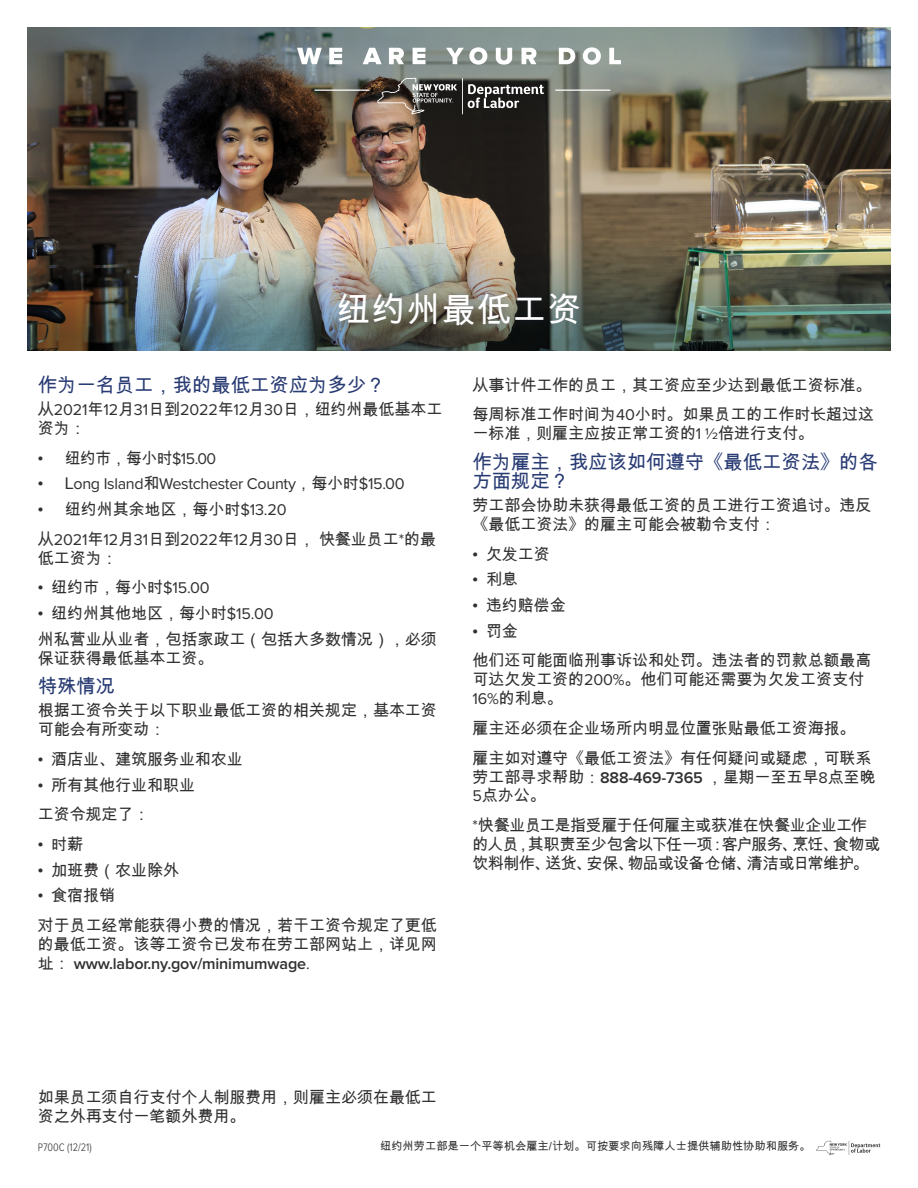
<style>
.page{position:relative;width:918px;height:1188px;background:#fff}
.page>*{position:absolute;margin:0;border:0;box-sizing:border-box;transform-origin:0 0}
.Fact_Sheet_Sub-head{font:34.5px "Arial Unicode MS";letter-spacing:.02em;color:#fff}
.Body_Copy{font:19.5px/18.9px "Arial Unicode MS";letter-spacing:-.01em;color:#283b73}
.Body_Copy-2{font:16.2px/18.9px "Arial Unicode MS";letter-spacing:-.01em;color:#312f30}
.Body_Copy-3{font:16.2px/18.9px "Arial Unicode MS";letter-spacing:-.035em;color:#312f30}
.t1{font:16.2px "Proxima Nova";letter-spacing:-.02em;color:#312f30}
.Disclaimer{font:11.25px "Arial Unicode MS";color:#312f30}
.P{font:300 11.25px "Proxima Nova Cond";color:#312f30}
.s1{font-family:"Proxima Nova"}
.s2{font-family:"Arial Unicode MS"}
.s3{font-family:"Proxima Nova";font-weight:600}
</style>
<div class="page">
<img style="left:27px;top:162px;width:864px;height:74px">
<img style="left:27px;top:27px;width:864px;height:135px">
<img style="left:27px;top:236px;width:864px;height:115px">
<svg style="left:468px;top:84px;width:76px;height:24px"></svg>
<hr style="left:462px;top:78px;width:1px;height:36px;background:#fff">
<svg style="left:377px;top:78px;width:80px;height:36px;background:#635b53"></svg>
<hr style="left:555px;top:90px;width:55px;height:1px;background:#fff">
<hr style="left:314px;top:90px;width:56px;height:1px;background:#fff">
<svg style="left:297px;top:48px;width:25px;height:16px"></svg>
<svg style="left:329px;top:48px;width:13px;height:16px"></svg>
<svg style="left:363px;top:48px;width:19px;height:16px"></svg>
<svg style="left:389px;top:48px;width:15px;height:16px"></svg>
<svg style="left:413px;top:48px;width:13px;height:16px"></svg>
<svg style="left:446px;top:47px;width:41px;height:18px"></svg>
<svg style="left:496px;top:48px;width:16px;height:17px"></svg>
<svg style="left:522px;top:48px;width:15px;height:16px"></svg>
<svg style="left:559px;top:48px;width:16px;height:16px"></svg>
<svg style="left:583px;top:47px;width:18px;height:18px"></svg>
<svg style="left:609px;top:48px;width:12px;height:16px"></svg>
<div style="left:334px;top:287px;width:251px;height:44px;background:#22346f;opacity:.2"></div>
<svg style="left:816px;top:1141px;width:64px;height:14px"></svg>
<p class="Fact_Sheet_Sub-head" style="left:336px;top:285px;width:247px">纽约州最低工资</p>
<p class="Body_Copy" style="left:38px;top:375px;width:349px">作为一名员工，我的最低工资应为多少？</p>
<p class="Body_Copy-2" style="left:38px;top:400px;width:406px">从<span class="s1">2021</span>年<span class="s1">12</span>月<span class="s1">31</span>日到<span class="s1">2022</span>年<span class="s1">12</span>月<span class="s1">30</span>日，纽约州最低基本工资为：</p>
<p class="Body_Copy-2" style="left:38px;top:448px;width:180px">• 纽约市，每小时<span class="s1">$15.00</span></p>
<p class="t1" style="left:38px;top:475px;width:368px"><span class="s2">• L</span>ong Island<span class="s2">和</span>Westchester County<span class="s2">，每小时</span>$15.00</p>
<p class="Body_Copy-2" style="left:38px;top:500px;width:250px">• 纽约州其余地区，每小时<span class="s1">$13.20</span></p>
<p class="Body_Copy-2" style="left:38px;top:529px;width:400px">从<span class="s1">2021</span>年<span class="s1">12</span>月<span class="s1">31</span>日到<span class="s1">2022</span>年<span class="s1">12</span>月<span class="s1">30</span>日， 快餐业员工<span class="s1">*</span>的最低工资为：</p>
<p class="Body_Copy-2" style="left:38px;top:578px;width:173px">• 纽约市，每小时<span class="s1">$15.00</span></p>
<p class="Body_Copy-2" style="left:38px;top:604px;width:237px">• 纽约州其他地区，每小时<span class="s1">$15.00</span></p>
<p class="Body_Copy-2" style="left:38px;top:629px;width:401px">州私营业从业者，包括家政工（包括大多数情况），必须保证获得最低基本工资。</p>
<p class="Body_Copy" style="left:38px;top:677px;width:79px">特殊情况</p>
<p class="Body_Copy-2" style="left:38px;top:701px;width:401px">根据工资令关于以下职业最低工资的相关规定，基本工资可能会有所变动：</p>
<p class="Body_Copy-2" style="left:38px;top:750px;width:207px">• 酒店业、建筑服务业和农业</p>
<p class="Body_Copy-2" style="left:38px;top:775px;width:159px">• 所有其他行业和职业</p>
<p class="Body_Copy-2" style="left:38px;top:805px;width:113px">工资令规定了：</p>
<p class="Body_Copy-2" style="left:38px;top:835px;width:47px">• 时薪</p>
<p class="Body_Copy-2" style="left:38px;top:860px;width:143px">• 加班费（农业除外</p>
<p class="Body_Copy-2" style="left:38px;top:886px;width:79px">• 食宿报销</p>
<p class="Body_Copy-2" style="left:38px;top:916px;width:401px;text-align:justify">对于员工经常能获得小费的情况，若干工资令规定了更低的最低工资。该等工资令已发布在劳工部网站上，详见网址： <span class="s3">www.labor.ny.gov/minimumwage</span><span class="s1">.</span></p>
<p class="Body_Copy-2" style="left:472px;top:375px;width:401px">从事计件工作的员工，其工资应至少达到最低工资标准。</p>
<p class="Body_Copy-2" style="left:472px;top:405px;width:403px">每周标准工作时间为<span class="s1">40</span>小时。如果员工的工作时长超过这一标准，则雇主应按正常工资的<span class="s1">1 ½</span>倍进行支付。</p>
<p class="Body_Copy" style="left:472px;top:452px;width:407px">作为雇主，我应该如何遵守《最低工资法》的各方面规定？</p>
<p class="Body_Copy-2" style="left:472px;top:496px;width:401px">劳工部会协助未获得最低工资的员工进行工资追讨。违反《最低工资法》的雇主可能会被勒令支付：</p>
<p class="Body_Copy-2" style="left:472px;top:544px;width:79px">• 欠发工资</p>
<p class="Body_Copy-2" style="left:472px;top:570px;width:47px">• 利息</p>
<p class="Body_Copy-2" style="left:472px;top:596px;width:95px">• 违约赔偿金</p>
<p class="Body_Copy-2" style="left:472px;top:621px;width:47px">• 罚金</p>
<p class="Body_Copy-2" style="left:472px;top:651px;width:401px">他们还可能面临刑事诉讼和处罚。违法者的罚款总额最高可达欠发工资的<span class="s1">200%</span>。他们可能还需要为欠发工资支付<br><span class="s1">16%</span>的利息。</p>
<p class="Body_Copy-2" style="left:472px;top:718px;width:385px">雇主还必须在企业场所内明显位置张贴最低工资海报。</p>
<p class="Body_Copy-2" style="left:472px;top:748px;width:405px">雇主如对遵守《最低工资法》有任何疑问或疑虑，可联系劳工部寻求帮助：<span class="s3">888-469-7365</span> ，星期一至五早<span class="s1">8</span>点至晚<br><span class="s1">5</span>点办公。</p>
<p class="Body_Copy-3" style="left:472px;top:816px;width:409px"><span class="s1">*</span>快餐业员工是指受雇于任何雇主或获准在快餐业企业工作的人员，其职责至少包含以下任一项：客户服务、烹饪、食物或饮料制作、送货、安保、物品或设备仓储、清洁或日常维护。</p>
<p class="Body_Copy-2" style="left:38px;top:1088px;width:401px">如果员工须自行支付个人制服费用，则雇主必须在最低工资之外再支付一笔额外费用。</p>
<p class="P" style="left:38px;top:1139px;width:55px">P700C (12/21)</p>
<p class="Disclaimer" style="left:380px;top:1138px;width:432px">纽约州劳工部是一个平等机会雇主/计划。可按要求向残障人士提供辅助性协助和服务。</p>
</div>
